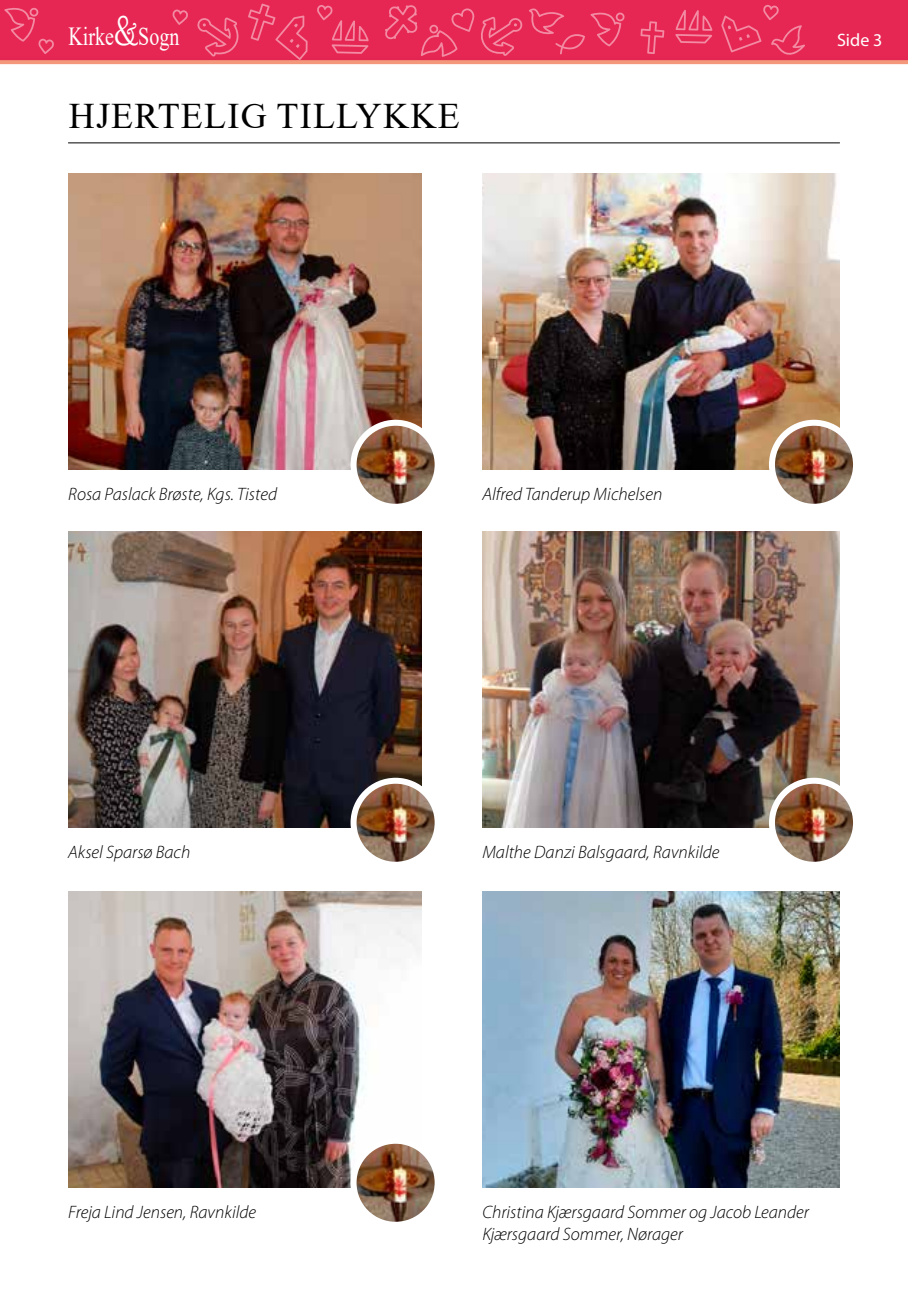
<style>
.page{position:relative;width:908px;height:1304px;background:#fff}
.page>*{position:absolute;margin:0;border:0;box-sizing:border-box;transform-origin:0 0}
.t1{font:36px "Times New Roman";letter-spacing:.035em;color:#000}
.t2{font:26px "Times New Roman";color:#fff;scale:.77 1}
.t3{font:italic 300 18px/22px "Myriad Pro";color:#000}
.t4{font:18px "Myriad Pro";color:#fff}
.s1{font-family:"Harrington";font-size:41.8px}
</style>
<div class="page">
<hr style="left:68px;top:143px;width:771px;height:1px;background:#000">
<img style="left:482px;top:174px;width:357px;height:296px">
<img style="left:771px;top:423px;width:84px;height:84px;border-radius:42px">
<div style="left:768px;top:420px;width:90px;height:90px;border:6px solid #fff;border-radius:50%"></div>
<img style="left:68px;top:532px;width:353px;height:296px">
<img style="left:353px;top:781px;width:84px;height:84px;border-radius:42px">
<div style="left:350px;top:778px;width:90px;height:90px;border:6px solid #fff;border-radius:50%"></div>
<img style="left:482px;top:532px;width:357px;height:296px">
<img style="left:771px;top:781px;width:84px;height:84px;border-radius:42px">
<div style="left:768px;top:778px;width:90px;height:90px;border:6px solid #fff;border-radius:50%"></div>
<img style="left:68px;top:174px;width:353px;height:296px">
<img style="left:353px;top:423px;width:84px;height:84px;border-radius:42px">
<div style="left:350px;top:420px;width:90px;height:90px;border:6px solid #fff;border-radius:50%"></div>
<img style="left:68px;top:892px;width:353px;height:296px">
<img style="left:353px;top:1141px;width:84px;height:84px;border-radius:42px">
<div style="left:350px;top:1138px;width:90px;height:90px;border:6px solid #fff;border-radius:50%"></div>
<img style="left:482px;top:892px;width:357px;height:296px">
<div style="left:0;top:0;width:907px;height:66px;background:#e72753"></div>
<svg style="left:0;top:60px;width:907px;height:4px;background:#f29378"></svg>
<svg style="left:590px;top:12px;width:34px;height:34px"></svg>
<svg style="left:675px;top:10px;width:37px;height:33px"></svg>
<svg style="left:640px;top:21px;width:24px;height:33px"></svg>
<svg style="left:529px;top:8px;width:55px;height:46px"></svg>
<svg style="left:197px;top:18px;width:42px;height:39px"></svg>
<svg style="left:317px;top:5px;width:51px;height:49px"></svg>
<svg style="left:4px;top:7px;width:50px;height:47px"></svg>
<svg style="left:721px;top:5px;width:83px;height:50px"></svg>
<svg style="left:172px;top:10px;width:16px;height:15px"></svg>
<svg style="left:385px;top:5px;width:137px;height:52px"></svg>
<svg style="left:248px;top:4px;width:59px;height:56px"></svg>
<h2 class="t2" style="left:68px;top:18px;width:146px">Kirke<span class="s1">&amp;</span>Sogn</h2>
<h1 class="t1" style="left:69px;top:91px;width:392px">HJERTELIG TILLYKKE</h1>
<p class="t4" style="left:836px;top:28px;width:47px">Side 3</p>
<p class="t3" style="left:68px;top:483px;width:210px">Rosa Paslack Brøste, Kgs. Tisted</p>
<p class="t3" style="left:482px;top:483px;width:181px">Alfred Tanderup Michelsen</p>
<p class="t3" style="left:68px;top:841px;width:123px">Aksel Sparsø Bach</p>
<p class="t3" style="left:482px;top:841px;width:238px">Malthe Danzi Balsgaard, Ravnkilde</p>
<p class="t3" style="left:68px;top:1201px;width:189px">Freja Lind Jensen, Ravnkilde</p>
<p class="t3" style="left:482px;top:1202px;width:328px">Christina Kjærsgaard Sommer og Jacob Leander<br>Kjærsgaard Sommer, Nørager</p>
</div>
